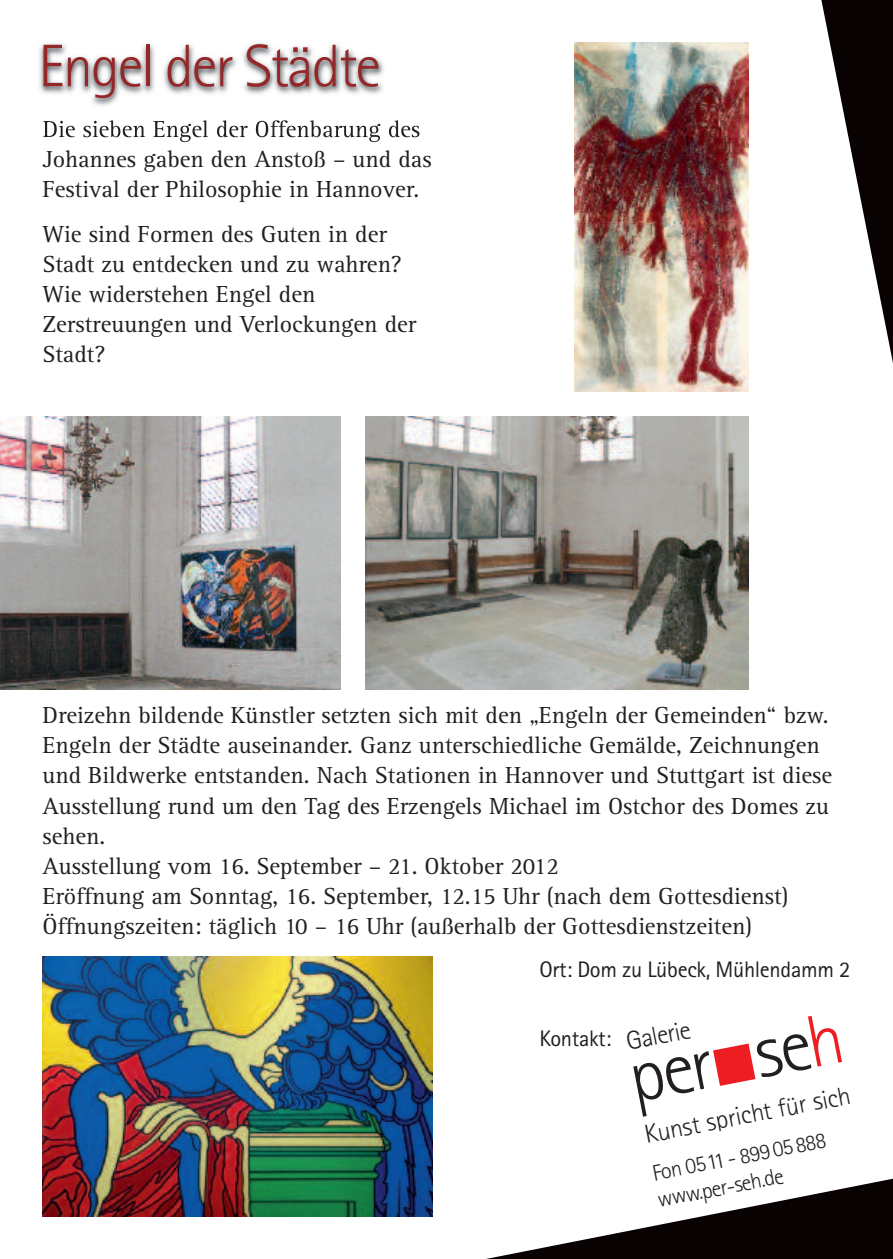
<style>
.page{position:relative;width:893px;height:1259px;background:#fff}
.page>*{position:absolute;margin:0;border:0;box-sizing:border-box;transform-origin:0 0}
.t1{font:300 60px "Rotis Sans Serif";letter-spacing:-.035em;color:#942728}
.t2{font:300 26.1px "Rotis Sans Serif";color:#231f20}
.t3{font:24px/30px "Rotis Serif";color:#231f20}
.t4{font:22.5px "Rotis Sans Serif";letter-spacing:-.015em;color:#231f20}
.t5{font:300 22.5px/27px "Rotis Sans Serif";color:#231f20}
</style>
<div class="page">
<svg style="left:821px;top:0;width:72px;height:363px"></svg>
<svg style="left:486px;top:1178px;width:407px;height:81px"></svg>
<svg style="left:633px;top:1016px;width:209px;height:100px"></svg>
<img style="left:43px;top:956px;width:389px;height:260px">
<img style="left:0;top:417px;width:340px;height:272px">
<img style="left:366px;top:417px;width:382px;height:272px">
<img style="left:574px;top:43px;width:174px;height:348px">
<img style="left:39px;top:43px;width:381px;height:99px">
<img style="left:43px;top:120px;width:146px;height:17px">
<h1 class="t1" style="left:38px;top:45px;width:344px">Engel der Städte</h1>
<p class="t3" style="left:43px;top:147px;width:391px">Johannes gaben den Anstoß – und das<br>Festival der Philosophie in Hannover.</p>
<p class="t3" style="left:43px;top:222px;width:375px">Wie sind Formen des Guten in der<br>Stadt zu entdecken und zu wahren?<br>Wie widerstehen Engel den<br>Zerstreuungen und Verlockungen der<br>Stadt?</p>
<p class="t3" style="left:43px;top:703px;width:791px">Dreizehn bildende Künstler setzten sich mit den „Engeln der Gemeinden“ bzw.<br>Engeln der Städte auseinander. Ganz unterschiedliche Gemälde, Zeichnungen und Bildwerke entstanden. Nach Stationen in Hannover und Stuttgart ist diese Ausstellung rund um den Tag des Erzengels Michael im Ostchor des Domes zu sehen.<br>Ausstellung vom 16. September – 21. Oktober 2012<br>Eröffnung am Sonntag, 16. September, 12.15 Uhr (nach dem Gottesdienst)<br>Öffnungszeiten: täglich 10 – 16 Uhr (außerhalb der Gottesdienstzeiten)</p>
<p class="t4" style="left:539px;top:961px;width:312px">Ort: Dom zu Lübeck, Mühlendamm 2</p>
<p class="t4" style="left:540px;top:1030px;width:73px">Kontakt:</p>
<p class="t2" style="left:625px;top:1032px;width:67px;rotate:-11deg">Galerie</p>
<p class="t2" style="left:643px;top:1125px;width:211px;rotate:-11deg">Kunst spricht für sich</p>
<p class="t5" style="left:650px;top:1162px;width:178px;rotate:-11deg">Fon 0511 - 89905888 www.per-seh.de</p>
</div>
